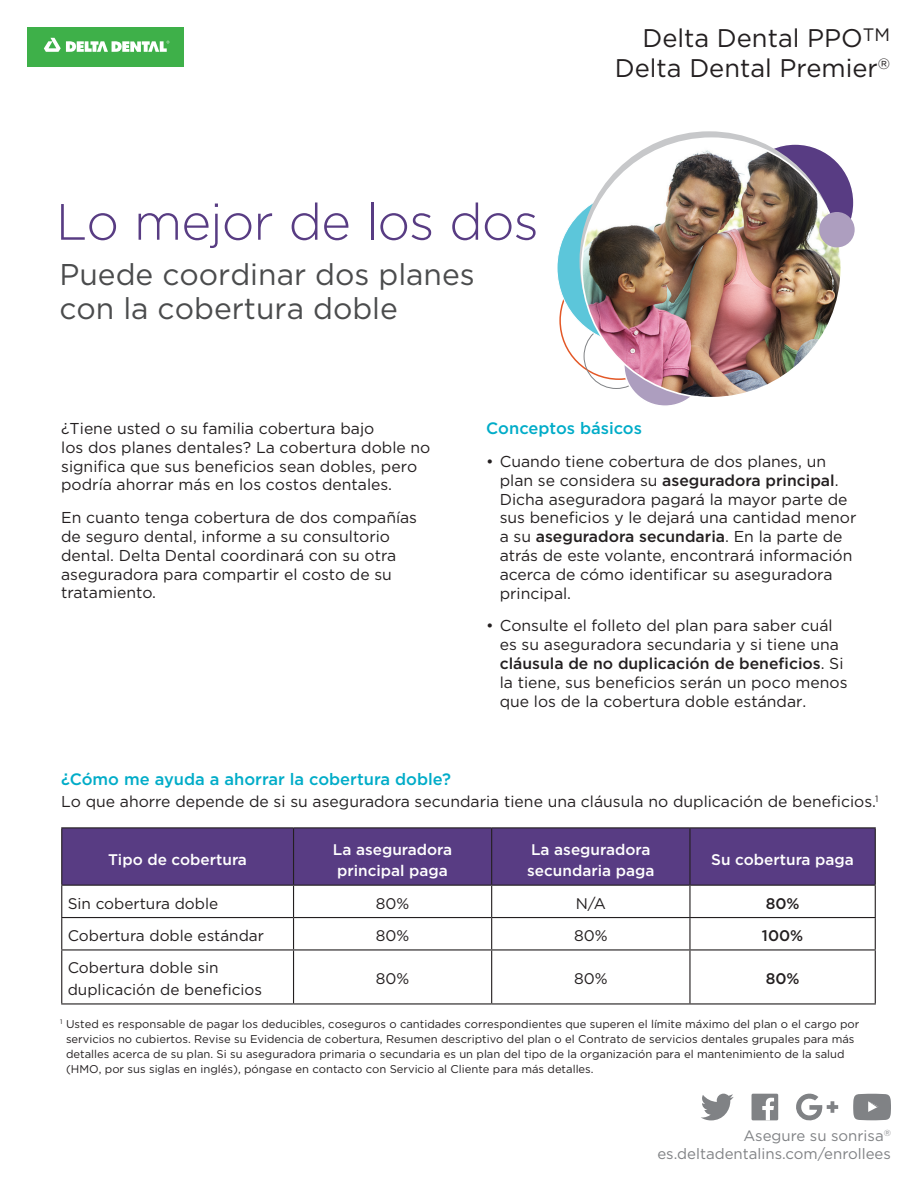
<style>
.page{position:relative;width:918px;height:1188px;background:#fff}
.page>*{position:absolute;margin:0;border:0;box-sizing:border-box;transform-origin:0 0}
.t1{font:300 51px "Gotham";letter-spacing:-.02em;color:#583c83}
.t2{font:30px/34.5px "Gotham";color:#4b4c4d}
.t3{font:25.5px "Gotham";color:#231f20}
.Paragraph_Header{font:500 16.5px "Gotham";color:#00acc8}
.Body{font:500 16.5px "Gotham";color:#00acc8}
.Body-2{font:15.75px/18.9px "Gotham";color:#231f20}
.Paragraph_Header-2{font:15.75px/18.9px "Gotham";color:#231f20}
.Chart_Headers{font:500 15.3px/21.6px "Gotham";color:#fff}
.Chart_Body{font:15.3px/21.6px "Gotham";color:#231f20}
.Chart_Headers-2{font:15.3px "Gotham";color:#231f20}
.Chart_Headers-3{font:500 15.3px "Gotham";color:#231f20}
.t4{font:15px "Gotham";color:#808285}
.t5{font:11.25px/15px "Gotham";color:#231f20}
.s1{font-weight:500}
</style>
<div class="page">
<div style="left:737px;top:144px;width:117px;height:117px;background:#583c83;border-radius:50%"></div>
<div style="left:624px;top:324px;width:82px;height:82px;background:#ad9ebf;border-radius:50%"></div>
<div style="left:557px;top:191px;width:153px;height:153px;background:#5cc6da;border-radius:50%"></div>
<svg style="left:580px;top:131px;width:259px;height:260px;background:#cecfd1"></svg>
<img style="left:582px;top:138px;width:259px;height:260px;border-radius:130px">
<div style="left:819px;top:212px;width:36px;height:35px;background:#ad9ebf;border-radius:50%"></div>
<div style="left:27px;top:27px;width:157px;height:39px;background:#3eb049"></div>
<svg style="left:44px;top:38px;width:125px;height:14px"></svg>
<div style="left:62px;top:828px;width:813px;height:57px;background:#583c83"></div>
<hr style="left:61px;top:828px;width:1px;height:57px;background:#231f20">
<hr style="left:61px;top:827px;width:233px;height:1px;background:#231f20">
<hr style="left:293px;top:828px;width:1px;height:57px;background:#231f20">
<hr style="left:294px;top:827px;width:198px;height:1px;background:#231f20">
<hr style="left:492px;top:827px;width:198px;height:1px;background:#231f20">
<hr style="left:690px;top:827px;width:186px;height:1px;background:#231f20">
<hr style="left:491px;top:828px;width:1px;height:57px;background:#231f20">
<hr style="left:689px;top:828px;width:2px;height:57px;background:#231f20">
<hr style="left:875px;top:828px;width:1px;height:57px;background:#231f20">
<hr style="left:61px;top:886px;width:1px;height:31px;background:#231f20">
<hr style="left:61px;top:918px;width:1px;height:31px;background:#231f20">
<hr style="left:61px;top:885px;width:233px;height:1px;background:#231f20">
<hr style="left:294px;top:885px;width:198px;height:1px;background:#231f20">
<hr style="left:492px;top:885px;width:198px;height:1px;background:#231f20">
<hr style="left:690px;top:885px;width:186px;height:1px;background:#231f20">
<hr style="left:293px;top:886px;width:1px;height:31px;background:#231f20">
<hr style="left:491px;top:886px;width:1px;height:31px;background:#231f20">
<hr style="left:689px;top:886px;width:2px;height:31px;background:#231f20">
<hr style="left:875px;top:886px;width:1px;height:31px;background:#231f20">
<hr style="left:293px;top:918px;width:1px;height:31px;background:#231f20">
<hr style="left:491px;top:918px;width:1px;height:31px;background:#231f20">
<hr style="left:689px;top:918px;width:2px;height:31px;background:#231f20">
<hr style="left:875px;top:918px;width:1px;height:31px;background:#231f20">
<hr style="left:61px;top:917px;width:233px;height:1px;background:#231f20">
<hr style="left:294px;top:917px;width:198px;height:1px;background:#231f20">
<hr style="left:492px;top:917px;width:198px;height:1px;background:#231f20">
<hr style="left:690px;top:917px;width:186px;height:1px;background:#231f20">
<hr style="left:61px;top:951px;width:1px;height:52px;background:#231f20">
<hr style="left:61px;top:949px;width:233px;height:2px;background:#231f20">
<hr style="left:61px;top:1003px;width:233px;height:2px;background:#231f20">
<hr style="left:293px;top:951px;width:1px;height:52px;background:#231f20">
<hr style="left:294px;top:949px;width:198px;height:2px;background:#231f20">
<hr style="left:492px;top:949px;width:198px;height:2px;background:#231f20">
<hr style="left:690px;top:949px;width:186px;height:2px;background:#231f20">
<hr style="left:491px;top:951px;width:1px;height:52px;background:#231f20">
<hr style="left:689px;top:951px;width:2px;height:52px;background:#231f20">
<hr style="left:875px;top:951px;width:1px;height:52px;background:#231f20">
<hr style="left:294px;top:1003px;width:198px;height:2px;background:#231f20">
<hr style="left:492px;top:1003px;width:198px;height:2px;background:#231f20">
<hr style="left:690px;top:1003px;width:186px;height:2px;background:#231f20">
<svg style="left:701px;top:1094px;width:33px;height:26px"></svg>
<svg style="left:796px;top:1093px;width:42px;height:28px"></svg>
<svg style="left:853px;top:1094px;width:38px;height:26px"></svg>
<div style="left:752px;top:1094px;width:26px;height:26px;background:#808285"></div>
<svg style="left:762px;top:1098px;width:12px;height:22px"></svg>
<p class="t1" style="left:56px;top:194px;width:484px">Lo mejor de los dos</p>
<p class="t2" style="left:59px;top:256px;width:417px">Puede coordinar dos planes con la cobertura doble</p>
<p class="t3" style="left:642px;top:22px;width:249px">Delta Dental PPO<sup>TM</sup></p>
<p class="t3" style="left:615px;top:52px;width:277px">Delta Dental Premier<sup>®</sup></p>
<p class="Paragraph_Header-2" style="left:61px;top:418px;width:371px">¿Tiene usted o su familia cobertura bajo<br>los dos planes dentales? La cobertura doble no significa que sus beneficios sean dobles, pero podría ahorrar más en los costos dentales.</p>
<p class="Body-2" style="left:61px;top:508px;width:357px">En cuanto tenga cobertura de dos compañías de seguro dental, informe a su consultorio dental. Delta Dental coordinará con su otra aseguradora para compartir el costo de su tratamiento.</p>
<p class="Body" style="left:486px;top:418px;width:157px">Conceptos básicos</p>
<p class="Body-2" style="left:500px;top:451px;width:358px;text-indent:-14px">• Cuando tiene cobertura de dos planes, un plan se considera su <span class="s1">aseguradora principal</span>.<br>Dicha aseguradora pagará la mayor parte de sus beneficios y le dejará una cantidad menor a su <span class="s1">aseguradora secundaria</span>. En la parte de atrás de este volante, encontrará información acerca de cómo identificar su aseguradora principal.</p>
<p class="Body-2" style="left:500px;top:616px;width:349px;text-indent:-13px">• Consulte el folleto del plan para saber cuál es su aseguradora secundaria y si tiene una <span class="s1">cláusula de no duplicación de beneficios</span>. Si la tiene, sus beneficios serán un poco menos que los de la cobertura doble estándar.</p>
<p class="Paragraph_Header" style="left:61px;top:768px;width:391px">¿Cómo me ayuda a ahorrar la cobertura doble?</p>
<p class="Body-2" style="left:61px;top:792px;width:819px">Lo que ahorre depende de si su aseguradora secundaria tiene una cláusula no duplicación de beneficios.<sup>1</sup></p>
<p class="Chart_Headers" style="left:108px;top:849px;width:140px">Tipo de cobertura</p>
<p class="Chart_Headers" style="left:333px;top:838px;width:121px">La aseguradora principal paga</p>
<p class="Chart_Headers" style="left:527px;top:838px;width:129px">La aseguradora secundaria paga</p>
<p class="Chart_Headers" style="left:711px;top:849px;width:144px">Su cobertura paga</p>
<p class="Chart_Body" style="left:68px;top:892px;width:152px">Sin cobertura doble</p>
<p class="Chart_Headers-2" style="left:376px;top:893px;width:35px">80%</p>
<p class="Chart_Headers-2" style="left:576px;top:893px;width:32px">N/A</p>
<p class="Chart_Headers-3" style="left:766px;top:893px;width:35px">80%</p>
<p class="Chart_Body" style="left:68px;top:924px;width:198px">Cobertura doble estándar</p>
<p class="Chart_Headers-2" style="left:376px;top:926px;width:35px">80%</p>
<p class="Chart_Headers-2" style="left:574px;top:926px;width:35px">80%</p>
<p class="Chart_Headers-3" style="left:762px;top:926px;width:43px">100%</p>
<p class="Chart_Body" style="left:68px;top:957px;width:196px">Cobertura doble sin duplicación de beneficios</p>
<p class="Chart_Headers-2" style="left:376px;top:969px;width:35px">80%</p>
<p class="Chart_Headers-2" style="left:574px;top:969px;width:35px">80%</p>
<p class="Chart_Headers-3" style="left:766px;top:969px;width:35px">80%</p>
<p class="t5" style="left:66px;top:1016px;width:795px;text-indent:-6px"><sup>1</sup> Usted es responsable de pagar los deducibles, coseguros o cantidades correspondientes que superen el límite máximo del plan o el cargo por servicios no cubiertos. Revise su Evidencia de cobertura, Resumen descriptivo del plan o el Contrato de servicios dentales grupales para más detalles acerca de su plan. Si su aseguradora primaria o secundaria es un plan del tipo de la organización para el mantenimiento de la salud (HMO, por sus siglas en inglés), póngase en contacto con Servicio al Cliente para más detalles.</p>
<p class="t4" style="left:743px;top:1126px;width:149px">Asegure su sonrisa<sup>®</sup></p>
<p class="t4" style="left:657px;top:1144px;width:235px">es.deltadentalins.com/enrollees</p>
</div>
